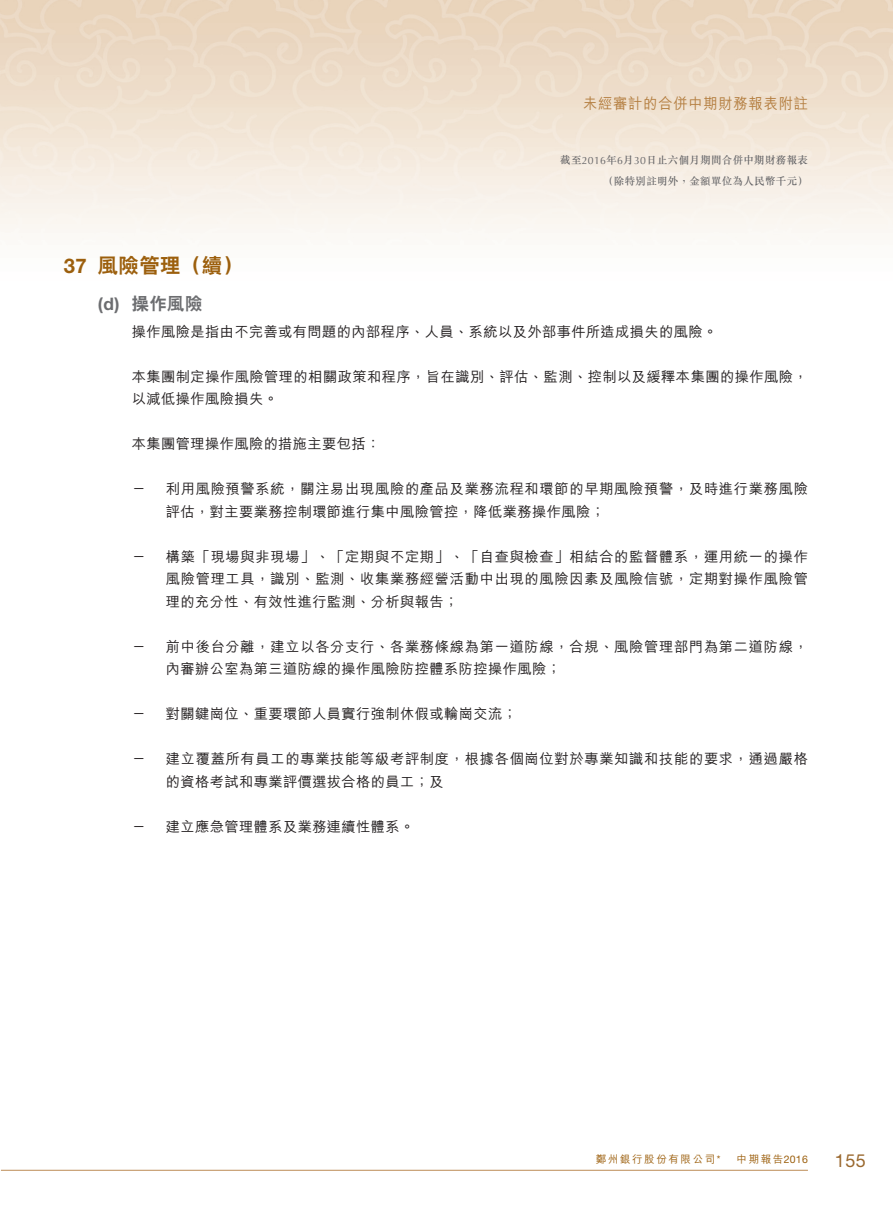
<style>
.page{position:relative;width:893px;height:1212px;background:#fff}
.page>*{position:absolute;margin:0;border:0;box-sizing:border-box;transform-origin:0 0}
._3__標題{font:800 20.25px "C Hei 2 HK";color:#9c5f0d}
.t1{font:18px "Helvetica Neue LT Std";color:#9a682e}
._4__副標題{font:800 17.25px "C Hei 2 HK";color:#6c6d70}
.t2{font:500 15px "M Hei HK";letter-spacing:.055em;color:#b47e40;scale:.95 1}
._1__內文{font:500 14.25px/22.5px "M Hei HK";letter-spacing:.03em;color:#231f20}
._1__內文-2{font:500 14.25px/22.5px "M Hei HK";letter-spacing:.05em;color:#231f20}
.t3{font:500 10.5px/21px "M Sung HK";letter-spacing:.03em;color:#636366;text-align:right}
.t4{font:500 10.5px "M Hei HK";letter-spacing:.155em;color:#9c5f0d}
.s1{font-family:"Optima LT Std";font-weight:400}
.s2{font-family:"Helvetica Neue LT Std";font-weight:700}
.s3{font-family:"Helvetica Neue LT Std";font-weight:400}
</style>
<div class="page">
<hr style="left:1px;top:1170px;width:807px;height:1px;background:#bd8c55">
<p class="t2" style="left:583px;top:92px;width:238px">未經審計的合併中期財務報表附註</p>
<p class="t3" style="left:560px;top:149px;width:249px">截至<span class="s1">2016</span>年<span class="s1">6</span>月<span class="s1">30</span>日止六個月期間合併中期財務報表（除特別註明外，金額單位為人民幣千元）</p>
<p class="_3__標題" style="left:64px;top:255px;width:181px"><span class="s2">37</span> 風險管理（續）</p>
<p class="_4__副標題" style="left:98px;top:295px;width:106px"><span class="s2">(d)</span> 操作風險</p>
<p class="_1__內文" style="left:132px;top:319px;width:587px">操作風險是指由不完善或有問題的內部程序、人員、系統以及外部事件所造成損失的風險。</p>
<p class="_1__內文" style="left:132px;top:364px;width:678px">本集團制定操作風險管理的相關政策和程序，旨在識別、評估、監測、控制以及緩釋本集團的操作風險，以減低操作風險損失。</p>
<p class="_1__內文" style="left:132px;top:431px;width:250px">本集團管理操作風險的措施主要包括：</p>
<p class="_1__內文" style="left:132px;top:476px;width:16px">－</p>
<p class="_1__內文-2" style="left:166px;top:476px;width:644px">利用風險預警系統，關注易出現風險的產品及業務流程和環節的早期風險預警，及時進行業務風險評估，對主要業務控制環節進行集中風險管控，降低業務操作風險；</p>
<p class="_1__內文" style="left:132px;top:544px;width:16px">－</p>
<p class="_1__內文" style="left:166px;top:544px;width:644px;text-align:justify">構築「現場與非現場」、「定期與不定期」、「自查與檢查」相結合的監督體系，運用統一的操作風險管理工具，識別、監測、收集業務經營活動中出現的風險因素及風險信號，定期對操作風險管理的充分性、有效性進行監測、分析與報告；</p>
<p class="_1__內文" style="left:132px;top:634px;width:16px">－</p>
<p class="_1__內文-2" style="left:166px;top:634px;width:644px">前中後台分離，建立以各分支行、各業務條線為第一道防線，合規、風險管理部門為第二道防線，內審辦公室為第三道防線的操作風險防控體系防控操作風險；</p>
<p class="_1__內文" style="left:132px;top:701px;width:16px">－</p>
<p class="_1__內文" style="left:166px;top:701px;width:353px">對關鍵崗位、重要環節人員實行強制休假或輪崗交流；</p>
<p class="_1__內文" style="left:132px;top:746px;width:16px">－</p>
<p class="_1__內文-2" style="left:166px;top:746px;width:644px">建立覆蓋所有員工的專業技能等級考評制度，根據各個崗位對於專業知識和技能的要求，通過嚴格的資格考試和專業評價選拔合格的員工；及</p>
<p class="_1__內文" style="left:132px;top:814px;width:16px">－</p>
<p class="_1__內文" style="left:166px;top:814px;width:250px">建立應急管理體系及業務連續性體系。</p>
<p class="t4" style="left:596px;top:1151px;width:126px">鄭州銀行股份有限公司<span class="s3">*</span></p>
<p class="t4" style="left:737px;top:1151px;width:73px">中期報告<span class="s3">2016</span></p>
<p class="t1" style="left:835px;top:1150px;width:33px">155</p>
</div>
